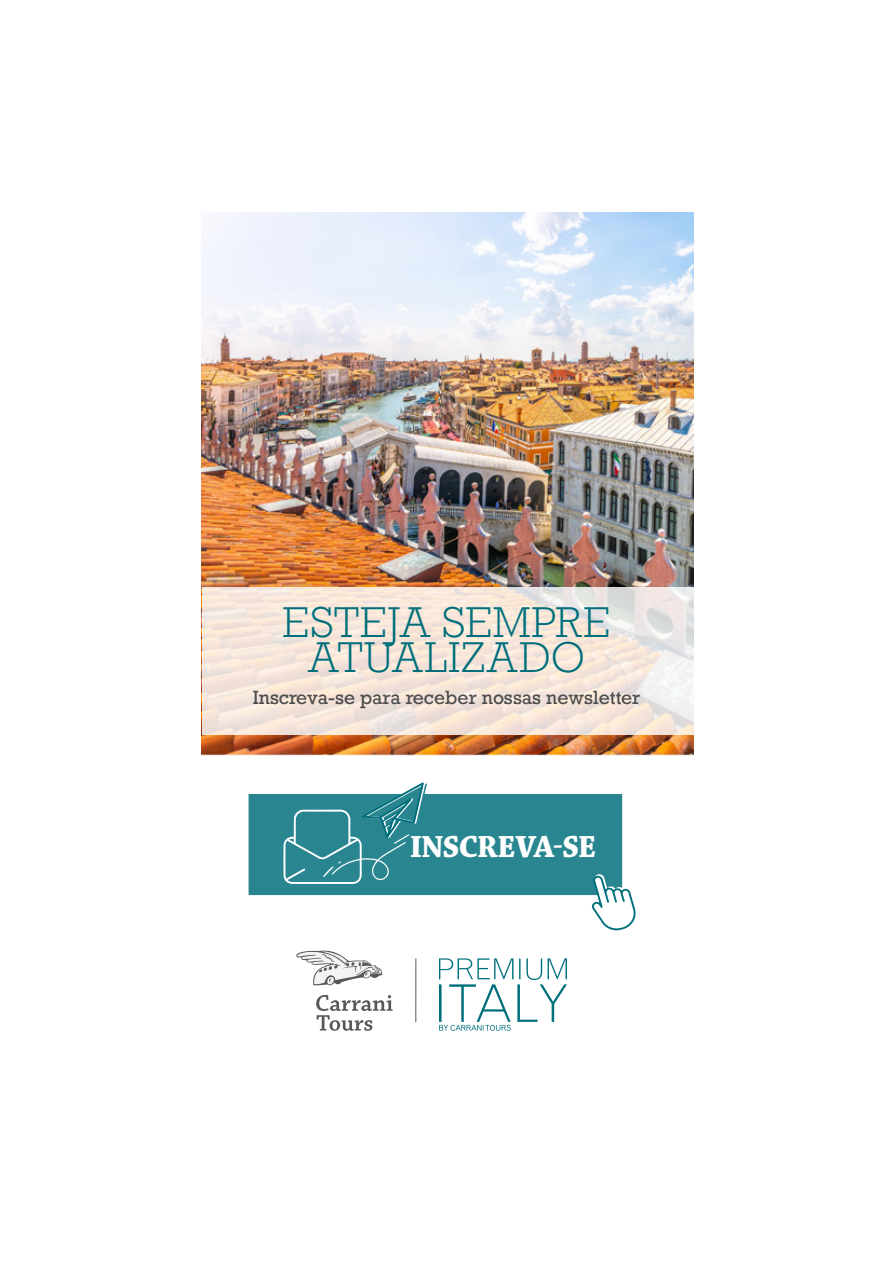
<style>
.page{position:relative;width:893px;height:1263px;background:#fff}
.page>*{position:absolute;margin:0;border:0;box-sizing:border-box;transform-origin:0 0}
.t1{font:300 40.5px/34.5px "Rockwell Nova";letter-spacing:.02em;color:#006f7c;text-align:center}
.t2{font:32.7px "Chaparral Pro Bold Disp";color:#fff}
.t3{font:18px "Rockwell Nova";color:#4b4c4d}
</style>
<div class="page">
<img style="left:202px;top:213px;width:491px;height:542px">
<svg style="left:202px;top:587px;width:491px;height:147px;background:#f3e6db"></svg>
<svg style="left:439px;top:958px;width:128px;height:73px"></svg>
<svg style="left:296px;top:950px;width:86px;height:35px"></svg>
<svg style="left:316px;top:995px;width:77px;height:36px"></svg>
<hr style="left:415px;top:958px;width:1px;height:64px;background:#57585a">
<svg style="left:249px;top:782px;width:387px;height:149px"></svg>
<p class="t1" style="left:283px;top:605px;width:329px">ESTEJA SEMPRE<br>ATUALIZADO</p>
<p class="t3" style="left:253px;top:686px;width:389px">Inscreva-se para receber nossas newsletter</p>
<p class="t2" style="left:410px;top:829px;width:187px">INSCREVA-SE</p>
</div>
